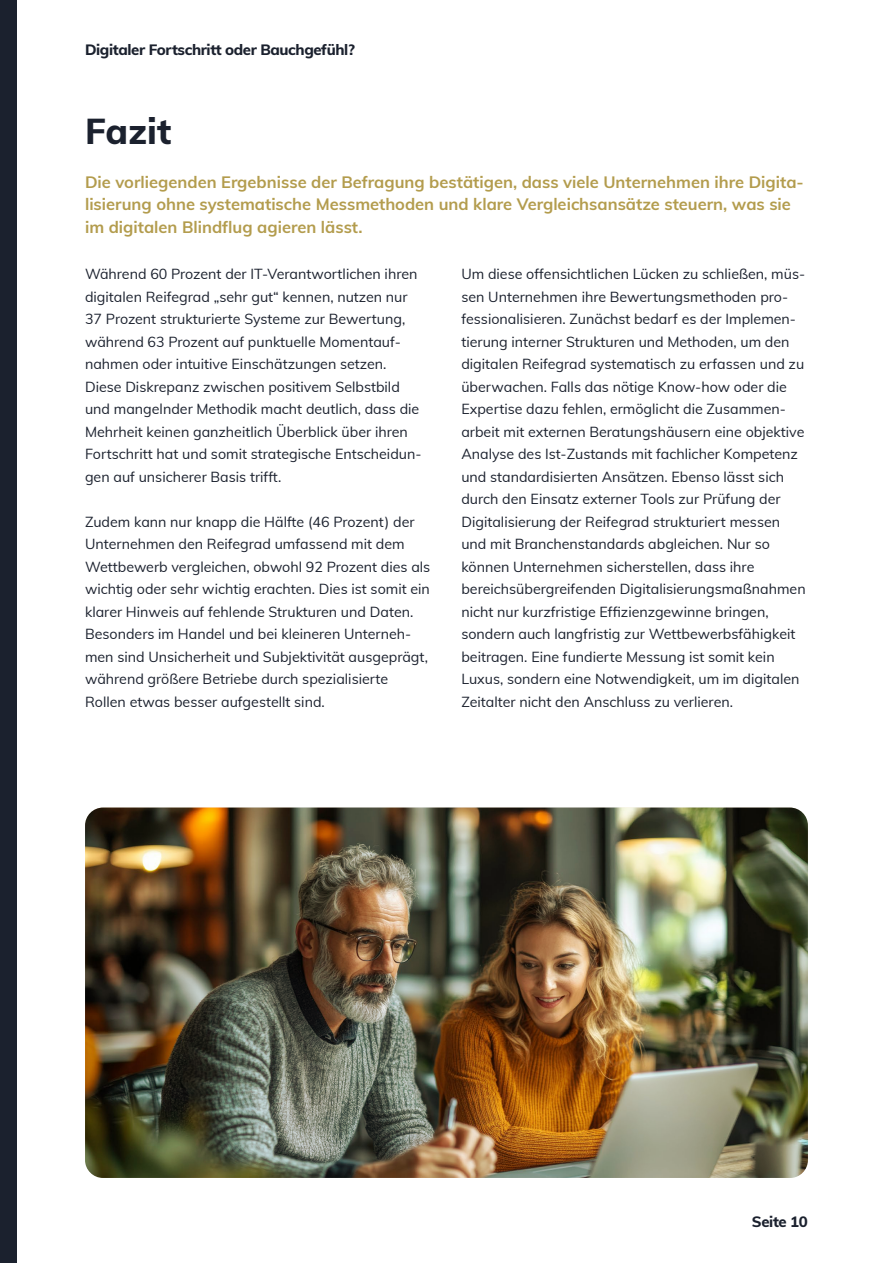
<style>
.page{position:relative;width:893px;height:1263px;background:#fff}
.page>*{position:absolute;margin:0;border:0;box-sizing:border-box;transform-origin:0 0}
.t1{font:800 36px "Muli";color:#1b212e}
.LT_Highlight{font:700 16.5px/22.5px "Muli";color:#b39c4d}
.t2{font:800 15px "Muli";letter-spacing:-.025em;color:#1b212e}
.Lauftext_Q{font:14.25px/22.5px "Muli";color:#1b212e}
</style>
<div class="page">
<img style="left:85px;top:807px;width:723px;height:371px;border-radius:18px">
<div style="left:0;top:0;width:17px;height:1263px;background:#1b212e"></div>
<p class="t2" style="left:85px;top:39px;width:271px">Digitaler Fortschritt oder Bauchgefühl?</p>
<h1 class="t1" style="left:85px;top:105px;width:88px">Fazit</h1>
<p class="LT_Highlight" style="left:85px;top:170px;width:720px">Die vorliegenden Ergebnisse der Befragung bestätigen, dass viele Unternehmen ihre Digita&shy;lisierung ohne systematische Messmethoden und klare Vergleichsansätze steuern, was sie im digitalen Blindflug agieren lässt.</p>
<p class="Lauftext_Q" style="left:85px;top:262px;width:338px">Während 60 Prozent der IT-Verantwortlichen ihren digitalen Reifegrad „sehr gut“ kennen, nutzen nur 37 Prozent strukturierte Systeme zur Bewertung, während 63 Prozent auf punktuelle Momentauf&shy;nahmen oder intuitive Einschätzungen setzen.<br>Diese Diskrepanz zwischen positivem Selbstbild und mangelnder Methodik macht deutlich, dass die Mehrheit keinen ganzheitlich Überblick über ihren Fortschritt hat und somit strategische Entscheidun&shy;gen auf unsicherer Basis trifft.</p>
<p class="Lauftext_Q" style="left:85px;top:509px;width:347px">Zudem kann nur knapp die Hälfte (46 Prozent) der Unternehmen den Reifegrad umfassend mit dem Wettbewerb vergleichen, obwohl 92 Prozent dies als wichtig oder sehr wichtig erachten. Dies ist somit ein klarer Hinweis auf fehlende Strukturen und Daten.<br>Besonders im Handel und bei kleineren Unterneh&shy;men sind Unsicherheit und Subjektivität ausgeprägt, während größere Betriebe durch spezialisierte Rollen etwas besser aufgestellt sind.</p>
<p class="Lauftext_Q" style="left:461px;top:262px;width:346px">Um diese offensichtlichen Lücken zu schließen, müs&shy;sen Unternehmen ihre Bewertungsmethoden pro&shy;fessionalisieren. Zunächst bedarf es der Implemen&shy;tierung interner Strukturen und Methoden, um den digitalen Reifegrad systematisch zu erfassen und zu überwachen. Falls das nötige Know-how oder die Expertise dazu fehlen, ermöglicht die Zusammen&shy;arbeit mit externen Beratungshäusern eine objektive Analyse des Ist-Zustands mit fachlicher Kompetenz und standardisierten Ansätzen. Ebenso lässt sich durch den Einsatz externer Tools zur Prüfung der Digitalisierung der Reifegrad strukturiert messen und mit Branchenstandards abgleichen. Nur so können Unternehmen sicherstellen, dass ihre bereichsübergreifenden Digitalisierungsmaßnahmen nicht nur kurzfristige Effizienzgewinne bringen, sondern auch langfristig zur Wettbewerbsfähigkeit beitragen. Eine fundierte Messung ist somit kein Luxus, sondern eine Notwendigkeit, um im digitalen Zeitalter nicht den Anschluss zu verlieren.</p>
<p class="t2" style="left:752px;top:1211px;width:57px">Seite 10</p>
</div>
